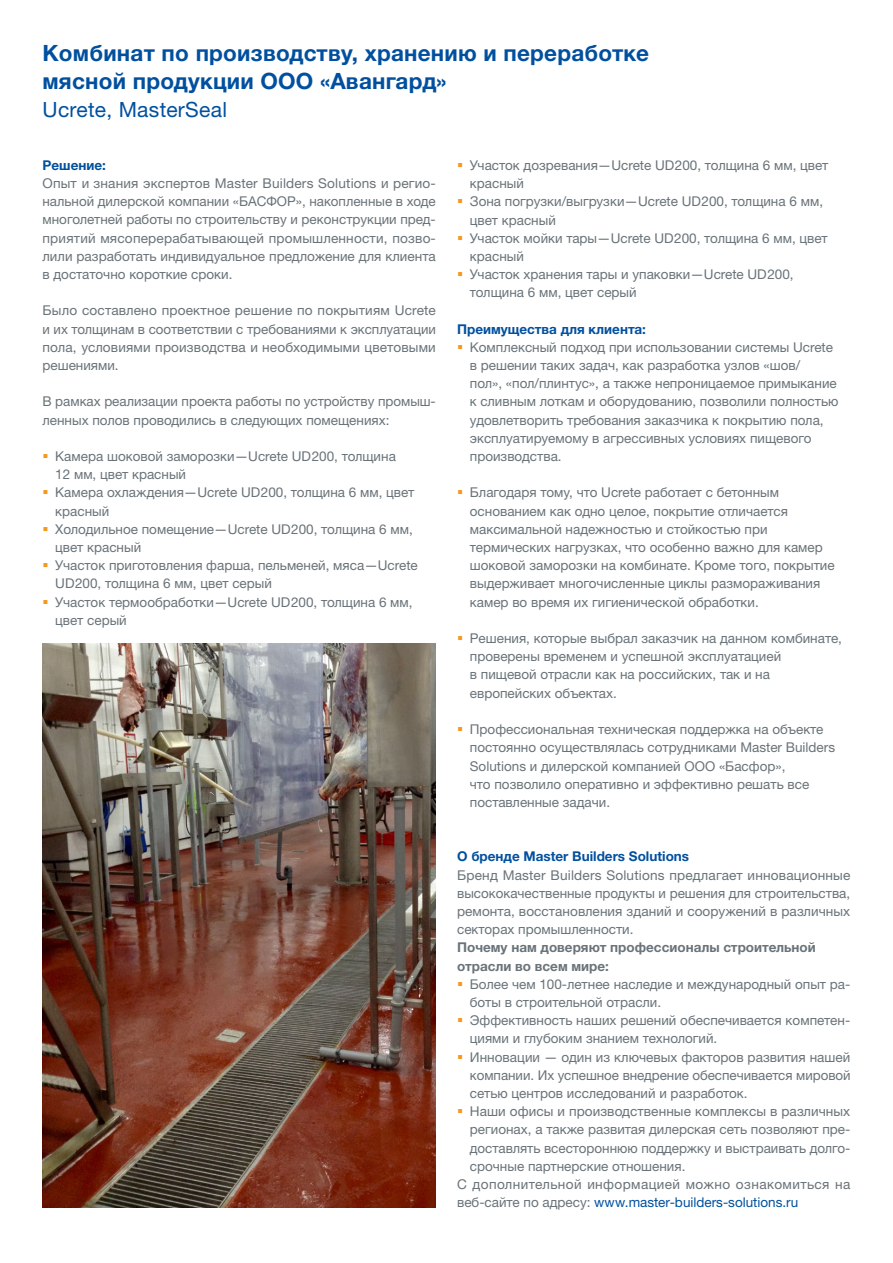
<style>
.page{position:relative;width:893px;height:1263px;background:#fff}
.page>*{position:absolute;margin:0;border:0;box-sizing:border-box;transform-origin:0 0}
.t1{font:700 22.5px/28.5px "Helvetica Neue LTW1 G";letter-spacing:.01em;color:#01509f}
.t2{font:21px "Helvetica Neue LTW1 G";letter-spacing:.015em;color:#01509f}
.t3{font:13.5px/18.1px "Helvetica Neue LTW1 G";color:#697379}
.t4{font:700 13.5px "Helvetica Neue LTW1 G";color:#01509f}
.t5{font:700 13.5px/18.1px "Helvetica Neue LTW1 G";color:#697379}
.t6{font:13.5px "Helvetica Neue LTW1 G";color:#01509f}
.t7{font:13.5px "Helvetica Neue LTW1 G";letter-spacing:.03em;color:#697379}
.s1{color:#697379}
</style>
<div class="page">
<img style="left:43px;top:643px;width:393px;height:564px">
<h1 class="t1" style="left:43px;top:38px;width:608px">Комбинат по производству, хранению и переработке мясной продукции ООО «Авангард»</h1>
<h2 class="t2" style="left:43px;top:97px;width:186px">Ucrete, MasterSeal</h2>
<p class="t4" style="left:43px;top:157px;width:65px">Решение:</p>
<p class="t3" style="left:43px;top:174px;width:395px;text-align:justify">Опыт и знания экспертов Master Builders Solutions и регио&shy;нальной дилерской компании «БАСФОР», накопленные в ходе многолетней работы по строительству и реконструкции пред&shy;приятий мясоперерабатывающей промышленности, позво&shy;лили разработать индивидуальное предложение для клиента в достаточно короткие сроки.</p>
<p class="t3" style="left:43px;top:301px;width:395px;text-align:justify">Было составлено проектное решение по покрытиям Ucrete и их толщинам в соответствии с требованиями к эксплуатации пола, условиями производства и необходимыми цветовыми решениями.</p>
<p class="t3" style="left:43px;top:392px;width:395px">В рамках реализации проекта работы по устройству промыш&shy;ленных полов проводились в следующих помещениях:</p>
<p class="t3" style="left:55px;top:447px;width:364px">Камера шоковой заморозки—Ucrete UD200, толщина<br>12 мм, цвет красный<br>Камера охлаждения—Ucrete UD200, толщина 6 мм, цвет красный<br>Холодильное помещение—Ucrete UD200, толщина 6 мм, цвет красный<br>Участок приготовления фарша, пельменей, мяса—Ucrete UD200, толщина 6 мм, цвет серый<br>Участок термообработки—Ucrete UD200, толщина 6 мм, цвет серый</p>
<p class="t3" style="left:470px;top:156px;width:360px">Участок дозревания—Ucrete UD200, толщина 6 мм, цвет красный<br>Зона погрузки/выгрузки—Ucrete UD200, толщина 6 мм, цвет красный<br>Участок мойки тары—Ucrete UD200, толщина 6 мм, цвет красный<br>Участок хранения тары и упаковки—Ucrete UD200, толщина 6 мм, цвет серый</p>
<p class="t4" style="left:457px;top:321px;width:190px">Преимущества для клиента:</p>
<p class="t3" style="left:470px;top:338px;width:370px">Комплексный подход при использовании системы Ucrete в решении таких задач, как разработка узлов «шов/<br>пол», «пол/плинтус», а также непроницаемое примыкание к сливным лоткам и оборудованию, позволили полностью удовлетворить требования заказчика к покрытию пола, эксплуатируемому в агрессивных условиях пищевого производства.</p>
<p class="t3" style="left:470px;top:483px;width:366px">Благодаря тому, что Ucrete работает с бетонным основанием как одно целое, покрытие отличается максимальной надежностью и стойкостью при термических нагрузках, что особенно важно для камер шоковой заморозки на комбинате. Кроме того, покрытие выдерживает многочисленные циклы размораживания камер во время их гигиенической обработки.</p>
<p class="t3" style="left:470px;top:629px;width:374px">Решения, которые выбрал заказчик на данном комбинате, проверены временем и успешной эксплуатацией<br>в пищевой отрасли как на российских, так и на европейских объектах.</p>
<p class="t3" style="left:470px;top:720px;width:367px">Профессиональная техническая поддержка на объекте постоянно осуществлялась сотрудниками Master Builders Solutions и дилерской компанией ООО «Басфор»,<br>что позволило оперативно и эффективно решать все поставленные задачи.</p>
<p class="t4" style="left:457px;top:848px;width:234px">О бренде Master Builders Solutions</p>
<p class="t3" style="left:457px;top:866px;width:395px;text-align:justify">Бренд Master Builders Solutions предлагает инновационные высококачественные продукты и решения для строительства, ремонта, восстановления зданий и сооружений в различных секторах промышленности.</p>
<p class="t5" style="left:457px;top:938px;width:360px">Почему нам доверяют профессионалы строительной отрасли во всем мире:</p>
<p class="t3" style="left:470px;top:975px;width:382px">Более чем 100-летнее наследие и международный опыт ра-</p>
<p class="t3" style="left:470px;top:993px;width:193px">боты в строительной отрасли.</p>
<p class="t3" style="left:470px;top:1011px;width:382px">Эффективность наших решений обеспечивается компетен-</p>
<p class="t3" style="left:470px;top:1029px;width:249px">циями и глубоким знанием технологий.</p>
<p class="t3" style="left:470px;top:1047px;width:382px">Инновации — один из ключевых факторов развития нашей</p>
<p class="t3" style="left:470px;top:1066px;width:382px">компании. Их успешное внедрение обеспечивается мировой</p>
<p class="t3" style="left:470px;top:1084px;width:279px">сетью центров исследований и разработок.</p>
<p class="t3" style="left:470px;top:1102px;width:382px">Наши офисы и производственные комплексы в различных</p>
<p class="t3" style="left:470px;top:1120px;width:382px">регионах, а также развитая дилерская сеть позволяют пре-</p>
<p class="t3" style="left:470px;top:1138px;width:382px">доставлять всестороннюю поддержку и выстраивать долго-</p>
<p class="t3" style="left:470px;top:1157px;width:217px">срочные партнерские отношения.</p>
<p class="t7" style="left:457px;top:1176px;width:395px">С дополнительной информацией можно ознакомиться на</p>
<p class="t6" style="left:457px;top:1194px;width:343px"><span class="s1">веб-сайте по адресу:</span> www.master-builders-solutions.ru</p>
</div>
